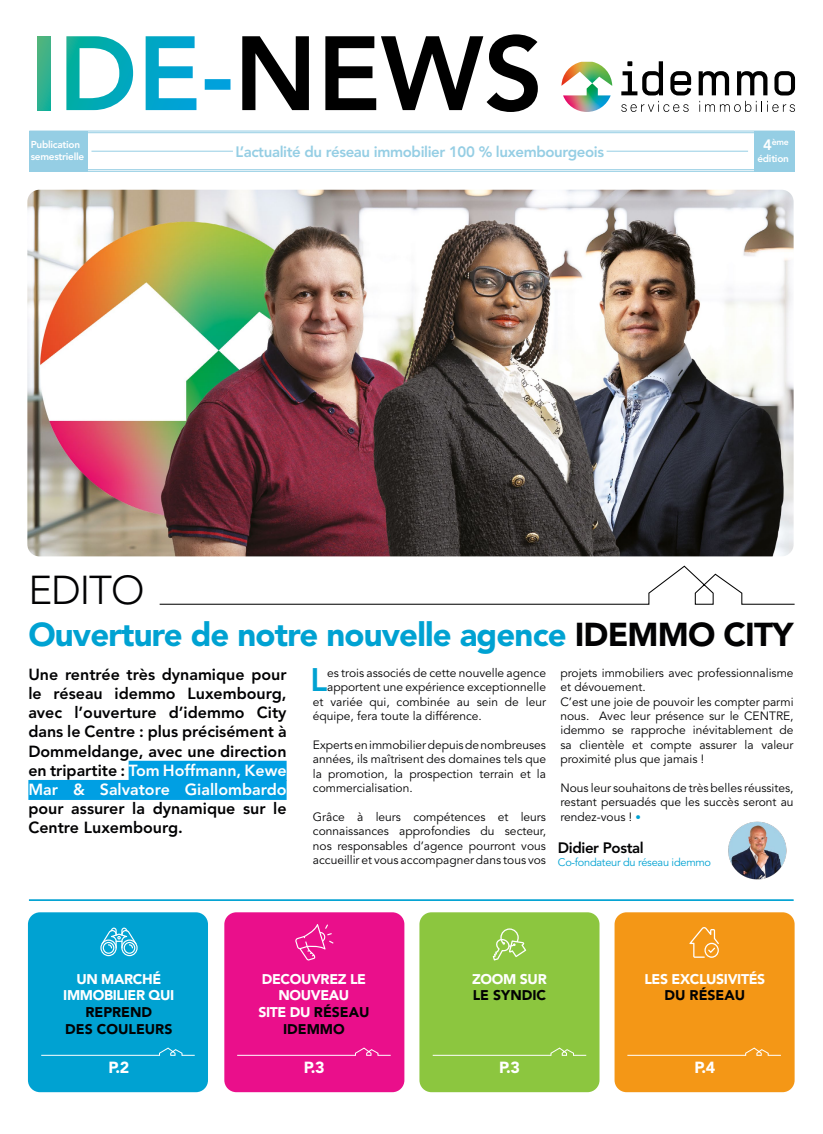
<style>
.page{position:relative;width:823px;height:1134px;background:#fff}
.page>*{position:absolute;margin:0;border:0;box-sizing:border-box;transform-origin:0 0}
.t1{font:300 40px "Avenir LT Std";letter-spacing:-.025em;color:#020203}
.t2{font:900 32.9px "Avenir LT Std";letter-spacing:-.025em;color:#00a2d2}
.t3{font:800 32.3px "Avenir LT Std";color:#00a2d2}
.t4{font:800 16px/19.2px "Avenir LT Std";color:#020203;text-align:justify}
.t5{font:900 16px "Avenir LT Std";color:#fff}
.t6{font:800 15px "Avenir LT Std";letter-spacing:-.025em;color:#95cee4}
.t7{font:800 15px "Avenir LT Std";letter-spacing:-.025em;color:#020203}
.t8{font:900 14px/16.8px "Avenir LT Std";letter-spacing:-.025em;color:#fff;text-align:center}
.t9{font:900 14px/16.8px "Avenir LT Std";color:#020203;text-align:center}
.t10{font:12px/14.4px "Avenir LT Std";color:#020203;text-align:justify}
.t11{font:11px "Avenir LT Std";letter-spacing:-.025em;color:#00a2d2}
.t12{font:800 10px/12px "Avenir LT Std";letter-spacing:-.025em;color:#fff}
.t13{font:800 8.7px "Avenir LT Std";color:#fff}
.s1{font-size:15px}
.s2{color:#020203}
.s3{font-size:11px;color:#00a2d2}
.s4{color:#fff}
</style>
<div class="page">
<hr style="left:29px;top:131px;width:764px;height:1px;background:#95cee4">
<hr style="left:29px;top:133px;width:764px;height:1px;background:#95cee4">
<hr style="left:29px;top:169px;width:764px;height:1px;background:#95cee4">
<hr style="left:29px;top:171px;width:764px;height:1px;background:#95cee4">
<svg style="left:621px;top:101px;width:67px;height:11px"></svg>
<svg style="left:699px;top:101px;width:95px;height:11px"></svg>
<svg style="left:621px;top:61px;width:41px;height:34px"></svg>
<svg style="left:670px;top:71px;width:20px;height:24px"></svg>
<svg style="left:698px;top:71px;width:30px;height:24px"></svg>
<svg style="left:737px;top:71px;width:30px;height:24px"></svg>
<svg style="left:774px;top:71px;width:20px;height:24px"></svg>
<img style="left:561px;top:62px;width:51px;height:24px">
<img style="left:562px;top:83px;width:48px;height:29px">
<hr style="left:29px;top:900px;width:764px;height:1px;background:#00a2d2">
<svg style="left:159px;top:565px;width:636px;height:40px"></svg>
<div style="left:753px;top:131px;width:41px;height:40px;background:#95cee4"></div>
<div style="left:29px;top:131px;width:58px;height:40px;background:#95cee4"></div>
<img style="left:728px;top:821px;width:59px;height:59px">
<hr style="left:606px;top:151px;width:141px;height:1px;background:#95cee4">
<hr style="left:91px;top:151px;width:142px;height:1px;background:#95cee4">
<img style="left:27px;top:190px;width:766px;height:366px">
<div style="left:128px;top:761px;width:158px;height:20px;background:#009fe3"></div>
<div style="left:28px;top:780px;width:258px;height:20px;background:#009fe3"></div>
<div style="left:224px;top:912px;width:180px;height:180px;background:#ea0f8b;border-radius:12px"></div>
<div style="left:419px;top:912px;width:180px;height:180px;background:#8cc63f;border-radius:12px"></div>
<div style="left:614px;top:912px;width:180px;height:180px;background:#f49716;border-radius:12px"></div>
<svg style="left:432px;top:1047px;width:155px;height:9px"></svg>
<svg style="left:237px;top:1047px;width:154px;height:9px"></svg>
<svg style="left:627px;top:1047px;width:154px;height:9px"></svg>
<svg style="left:689px;top:927px;width:29px;height:31px"></svg>
<div style="left:28px;top:912px;width:180px;height:180px;background:#00a2d2;border-radius:12px"></div>
<svg style="left:41px;top:1047px;width:154px;height:9px"></svg>
<svg style="left:100px;top:927px;width:37px;height:29px"></svg>
<svg style="left:295px;top:924px;width:38px;height:37px"></svg>
<svg style="left:492px;top:928px;width:34px;height:32px"></svg>
<svg style="left:37px;top:36px;width:13px;height:74px"></svg>
<svg style="left:66px;top:36px;width:67px;height:74px"></svg>
<svg style="left:145px;top:36px;width:51px;height:74px"></svg>
<svg style="left:204px;top:79px;width:26px;height:11px"></svg>
<svg style="left:242px;top:36px;width:67px;height:74px"></svg>
<svg style="left:325px;top:34px;width:212px;height:78px"></svg>
<p class="t12" style="left:31px;top:139px;width:55px">Publication semestrielle</p>
<p class="t6" style="left:235px;top:143px;width:370px">L’actualité du réseau immobilier 100 % luxembourgeois</p>
<p class="t13" style="left:762px;top:137px;width:27px"><span class="s1">4</span>ème</p>
<p class="t12" style="left:757px;top:153px;width:33px">édition</p>
<h1 class="t1" style="left:28px;top:566px;width:118px">EDITO</h1>
<h2 class="t2" style="left:28px;top:615px;width:766px">Ouverture de notre nouvelle agence <span class="s2">IDEMMO CITY</span></h2>
<h3 class="t3" style="left:310px;top:661px;width:18px">L</h3>
<p class="t10" style="left:327px;top:666px;width:220px">es trois associés de cette nouvelle agence</p>
<p class="t10" style="left:560px;top:666px;width:234px;text-align:left">projets immobiliers avec professionnalisme et dévouement.<br>C’est une joie de pouvoir les compter parmi nous. Avec leur présence sur le CENTRE, idemmo se rapproche inévitablement de sa clientèle et compte assurer la valeur proximité plus que jamais !</p>
<p class="t10" style="left:560px;top:781px;width:234px">Nous leur souhaitons de très belles réussites, restant persuadés que les succès seront au rendez-vous ! <span class="s3">•</span></p>
<h3 class="t4" style="left:28px;top:665px;width:259px">Une rentrée très dynamique pour le réseau idemmo Luxembourg, avec l’ouverture d’idemmo City dans le Centre : plus précisément à Dommeldange, avec une direction en tripartite : <span class="s4">Tom Hoffmann, Kewe Mar &amp; Salvatore Giallombardo</span></h3>
<h3 class="t4" style="left:28px;top:799px;width:259px">pour assurer la dynamique sur le<br>Centre Luxembourg.</h3>
<p class="t10" style="left:327px;top:680px;width:220px">apportent une expérience exceptionnelle</p>
<p class="t10" style="left:313px;top:694px;width:234px">et variée qui, combinée au sein de leur</p>
<p class="t10" style="left:313px;top:709px;width:170px">équipe, fera toute la différence.</p>
<p class="t10" style="left:313px;top:738px;width:234px">Experts en immobilier depuis de nombreuses années, ils maîtrisent des domaines tels que la promotion, la prospection terrain et la commercialisation.</p>
<p class="t10" style="left:313px;top:810px;width:234px">Grâce à leurs compétences et leurs connaissances approfondies du secteur, nos responsables d’agence pourront vous accueillir et vous accompagner dans tous vos</p>
<p class="t7" style="left:557px;top:839px;width:87px">Didier Postal</p>
<p class="t11" style="left:557px;top:856px;width:155px">Co-fondateur du réseau idemmo</p>
<p class="t8" style="left:63px;top:970px;width:113px">UN MARCHÉ<br>IMMOBILIER QUI</p>
<p class="t9" style="left:65px;top:1004px;width:109px">REPREND<br>DES COULEURS</p>
<h3 class="t5" style="left:109px;top:1058px;width:22px">P.2</h3>
<p class="t8" style="left:258px;top:970px;width:113px">DECOUVREZ LE<br>NOUVEAU<br>SITE DU <span class="s2">RÉSEAU<br>IDEMMO</span></p>
<p class="t8" style="left:472px;top:970px;width:76px">ZOOM SUR</p>
<p class="t9" style="left:472px;top:987px;width:75px">LE SYNDIC</p>
<p class="t8" style="left:644px;top:970px;width:122px">LES EXCLUSIVITÉS</p>
<p class="t9" style="left:664px;top:987px;width:82px">DU RÉSEAU</p>
<h3 class="t5" style="left:304px;top:1058px;width:22px">P.3</h3>
<h3 class="t5" style="left:499px;top:1058px;width:22px">P.3</h3>
<h3 class="t5" style="left:694px;top:1058px;width:22px">P.4</h3>
</div>
